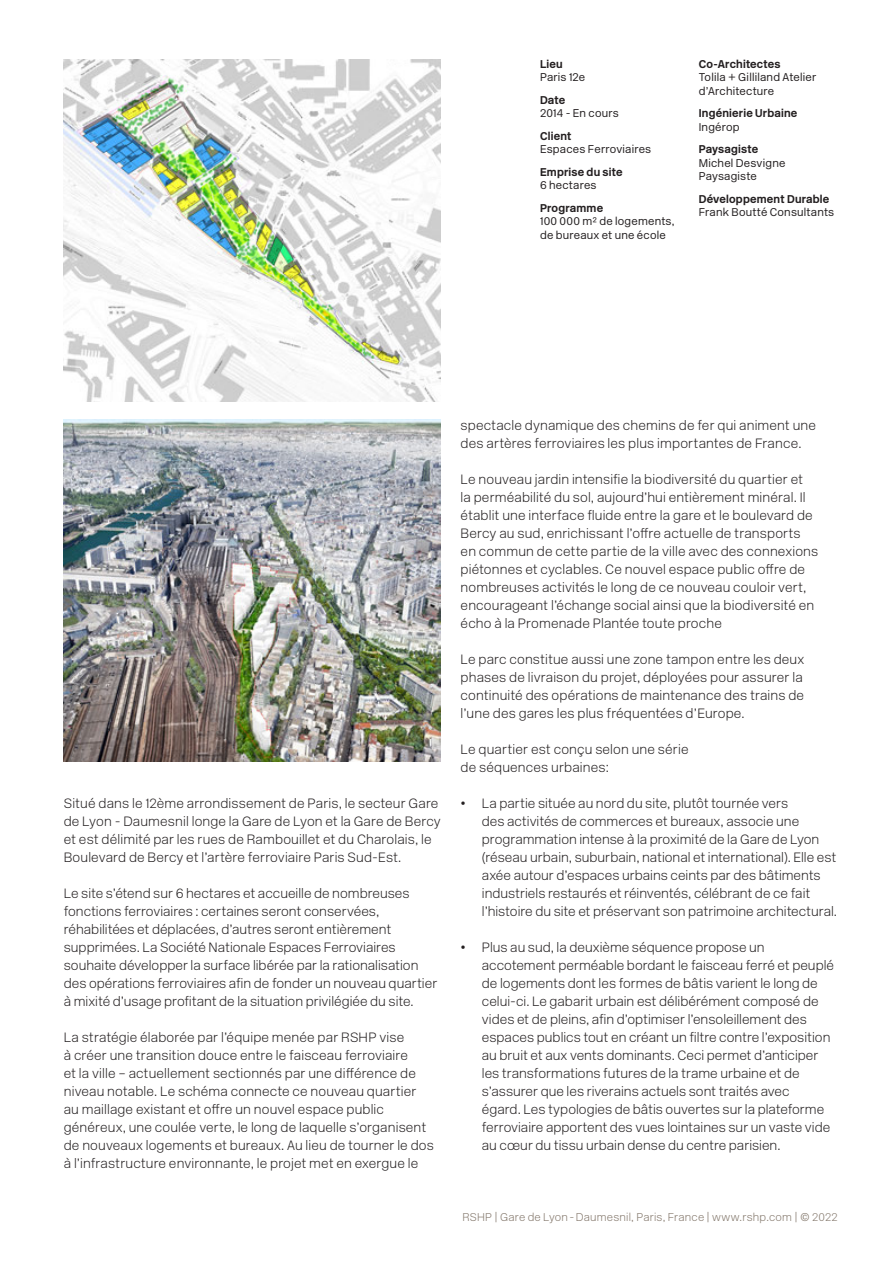
<style>
.page{position:relative;width:893px;height:1263px;background:#fff}
.page>*{position:absolute;margin:0;border:0;box-sizing:border-box;transform-origin:0 0}
.Body{font:13.5px/18px "New Rail Alphabet White";color:#231f20}
.Info_Body{font:300 11.25px/13.5px "New Rail Alphabet";letter-spacing:.02em;color:#231f20}
.Info_Header{font:700 11.25px "New Rail Alphabet";letter-spacing:.02em;color:#231f20}
.t1{font:11.25px "New Rail Alphabet White";letter-spacing:.02em;color:#82766a}
</style>
<div class="page">
<img style="left:64px;top:60px;width:377px;height:342px">
<img style="left:64px;top:420px;width:377px;height:342px">
<p class="Info_Header" style="left:540px;top:56px;width:24px">Lieu</p>
<p class="Info_Body" style="left:540px;top:71px;width:47px">Paris 12e</p>
<p class="Info_Header" style="left:540px;top:92px;width:27px">Date</p>
<p class="Info_Body" style="left:540px;top:107px;width:80px">2014 - En cours</p>
<p class="Info_Header" style="left:540px;top:128px;width:33px">Client</p>
<p class="Info_Body" style="left:540px;top:143px;width:113px">Espaces Ferroviaires</p>
<p class="Info_Header" style="left:540px;top:164px;width:84px">Emprise du site</p>
<p class="Info_Body" style="left:540px;top:179px;width:58px">6 hectares</p>
<p class="Info_Header" style="left:540px;top:200px;width:65px">Programme</p>
<p class="Info_Body" style="left:540px;top:215px;width:136px">100 000 m² de logements, de bureaux et une école</p>
<p class="Info_Header" style="left:699px;top:56px;width:83px">Co-Architectes</p>
<p class="Info_Body" style="left:699px;top:71px;width:119px">Tolila + Gilliland Atelier d’Architecture</p>
<p class="Info_Header" style="left:699px;top:106px;width:100px">Ingénierie Urbaine</p>
<p class="Info_Body" style="left:699px;top:120px;width:42px">Ingérop</p>
<p class="Info_Header" style="left:699px;top:142px;width:61px">Paysagiste</p>
<p class="Info_Body" style="left:699px;top:156px;width:88px">Michel Desvigne<br>Paysagiste</p>
<p class="Info_Header" style="left:699px;top:191px;width:132px">Développement Durable</p>
<p class="Info_Body" style="left:699px;top:206px;width:137px">Frank Boutté Consultants</p>
<p class="Body" style="left:64px;top:794px;width:379px">Situé dans le 12ème arrondissement de Paris, le secteur Gare de Lyon - Daumesnil longe la Gare de Lyon et la Gare de Bercy et est délimité par les rues de Rambouillet et du Charolais, le Boulevard de Bercy et l’artère ferroviaire Paris Sud-Est.</p>
<p class="Body" style="left:64px;top:884px;width:375px">Le site s’étend sur 6 hectares et accueille de nombreuses fonctions ferroviaires : certaines seront conservées, réhabilitées et déplacées, d’autres seront entièrement supprimées. La Société Nationale Espaces Ferroviaires souhaite développer la surface libérée par la rationalisation des opérations ferroviaires afin de fonder un nouveau quartier à mixité d’usage profitant de la situation privilégiée du site.</p>
<p class="Body" style="left:64px;top:1028px;width:372px">La stratégie élaborée par l’équipe menée par RSHP vise<br>à créer une transition douce entre le faisceau ferroviaire<br>et la ville – actuellement sectionnés par une différence de niveau notable. Le schéma connecte ce nouveau quartier au maillage existant et offre un nouvel espace public généreux, une coulée verte, le long de laquelle s’organisent de nouveaux logements et bureaux. Au lieu de tourner le dos à l’infrastructure environnante, le projet met en exergue le</p>
<p class="Body" style="left:461px;top:416px;width:357px">spectacle dynamique des chemins de fer qui animent une des artères ferroviaires les plus importantes de France.</p>
<p class="Body" style="left:461px;top:470px;width:359px">Le nouveau jardin intensifie la biodiversité du quartier et<br>la perméabilité du sol, aujourd’hui entièrement minéral. Il établit une interface fluide entre la gare et le boulevard de Bercy au sud, enrichissant l’offre actuelle de transports en commun de cette partie de la ville avec des connexions piétonnes et cyclables. Ce nouvel espace public offre de nombreuses activités le long de ce nouveau couloir vert, encourageant l’échange social ainsi que la biodiversité en écho à la Promenade Plantée toute proche</p>
<p class="Body" style="left:461px;top:650px;width:345px;text-align:justify">Le parc constitue aussi une zone tampon entre les deux phases de livraison du projet, déployées pour assurer la continuité des opérations de maintenance des trains de l’une des gares les plus fréquentées d’Europe.</p>
<p class="Body" style="left:461px;top:740px;width:229px">Le quartier est conçu selon une série de séquences urbaines :</p>
<p class="Body" style="left:482px;top:794px;width:357px;text-indent:-21px">• La partie située au nord du site, plutôt tournée vers<br>des activités de commerces et bureaux, associe une programmation intense à la proximité de la Gare de Lyon (réseau urbain, suburbain, national et international). Elle est axée autour d’espaces urbains ceints par des bâtiments industriels restaurés et réinventés, célébrant de ce fait l’histoire du site et préservant son patrimoine architectural.</p>
<p class="Body" style="left:482px;top:938px;width:354px;text-indent:-21px">• Plus au sud, la deuxième séquence propose un accotement perméable bordant le faisceau ferré et peuplé de logements dont les formes de bâtis varient le long de celui-ci. Le gabarit urbain est délibérément composé de vides et de pleins, afin d’optimiser l’ensoleillement des espaces publics tout en créant un filtre contre l’exposition au bruit et aux vents dominants. Ceci permet d’anticiper les transformations futures de la trame urbaine et de s’assurer que les riverains actuels sont traités avec<br>égard. Les typologies de bâtis ouvertes sur la plateforme ferroviaire apportent des vues lointaines sur un vaste vide au cœur du tissu urbain dense du centre parisien.</p>
<p class="t1" style="left:462px;top:1209px;width:377px">RSHP | Gare de Lyon-Daumesnil, Paris, France | www.rshp.com | © 2022</p>
</div>
